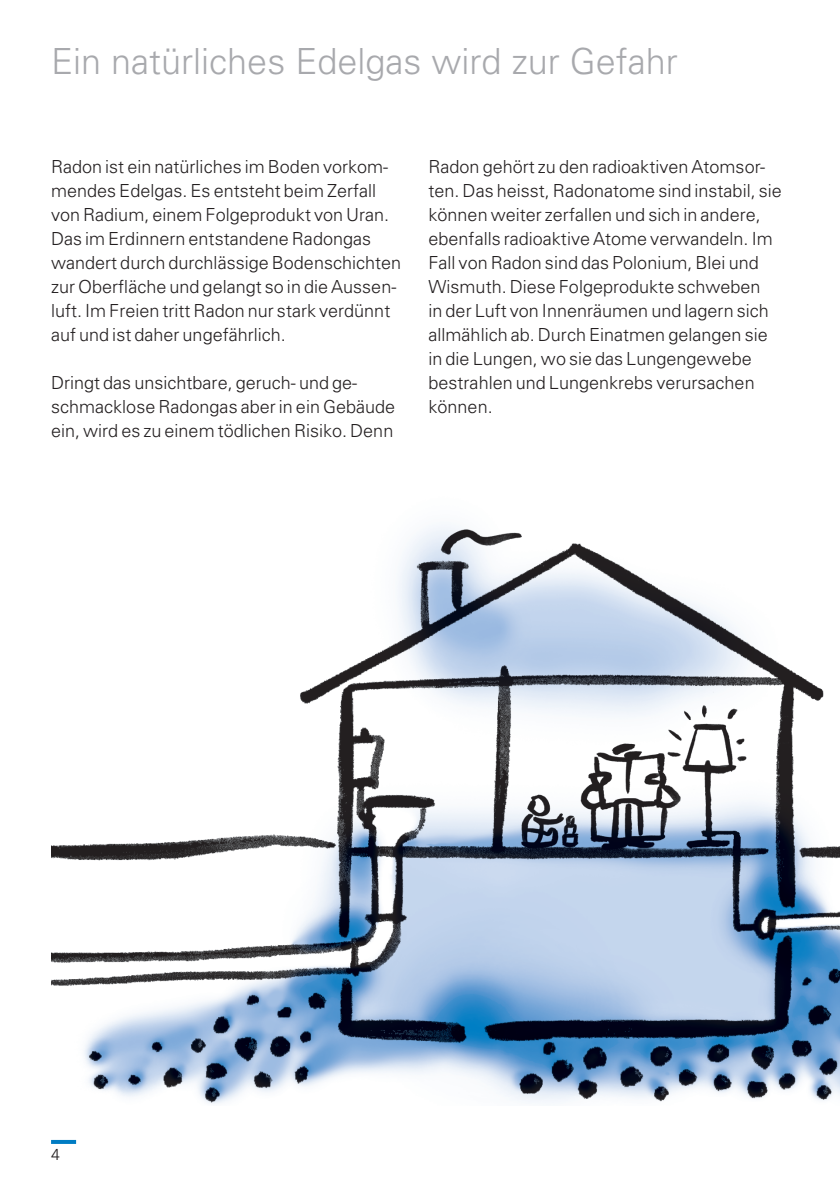
<style>
.page{position:relative;width:840px;height:1191px;background:#fff}
.page>*{position:absolute;margin:0;border:0;box-sizing:border-box;transform-origin:0 0}
.t1{font:300 36px "Univers";color:#a8a9ad}
.t2{font:300 18px/24px "Univers";color:#231f20}
.t3{font:300 16px "Univers";color:#231f20}
</style>
<div class="page">
<svg style="left:51px;top:1140px;width:25px;height:4px"></svg>
<img style="left:51px;top:525px;width:788px;height:579px">
<h1 class="t1" style="left:51px;top:40px;width:628px">Ein natürliches Edelgas wird zur Gefahr</h1>
<p class="t2" style="left:51px;top:154px;width:351px">Radon ist ein natürliches im Boden vorkom&shy;mendes Edelgas. Es entsteht beim Zerfall von Radium, einem Folgeprodukt von Uran.<br>Das im Erdinnern entstandene Radongas wandert durch durchlässige Bodenschichten zur Oberfläche und gelangt so in die Aussen&shy;luft. Im Freien tritt Radon nur stark verdünnt auf und ist daher ungefährlich.</p>
<p class="t2" style="left:51px;top:370px;width:345px">Dringt das unsichtbare, geruch- und ge&shy;schmacklose Radongas aber in ein Gebäude ein, wird es zu einem tödlichen Risiko. Denn</p>
<p class="t2" style="left:428px;top:154px;width:354px">Radon gehört zu den radioaktiven Atomsor&shy;ten. Das heisst, Radonatome sind instabil, sie können weiter zerfallen und sich in andere, ebenfalls radioaktive Atome verwandeln. Im Fall von Radon sind das Polonium, Blei und Wismuth. Diese Folgeprodukte schweben<br>in der Luft von Innenräumen und lagern sich allmählich ab. Durch Einatmen gelangen sie in die Lungen, wo sie das Lungengewebe bestrahlen und Lungenkrebs verursachen können.</p>
<p class="t3" style="left:51px;top:1144px;width:10px">4</p>
</div>
